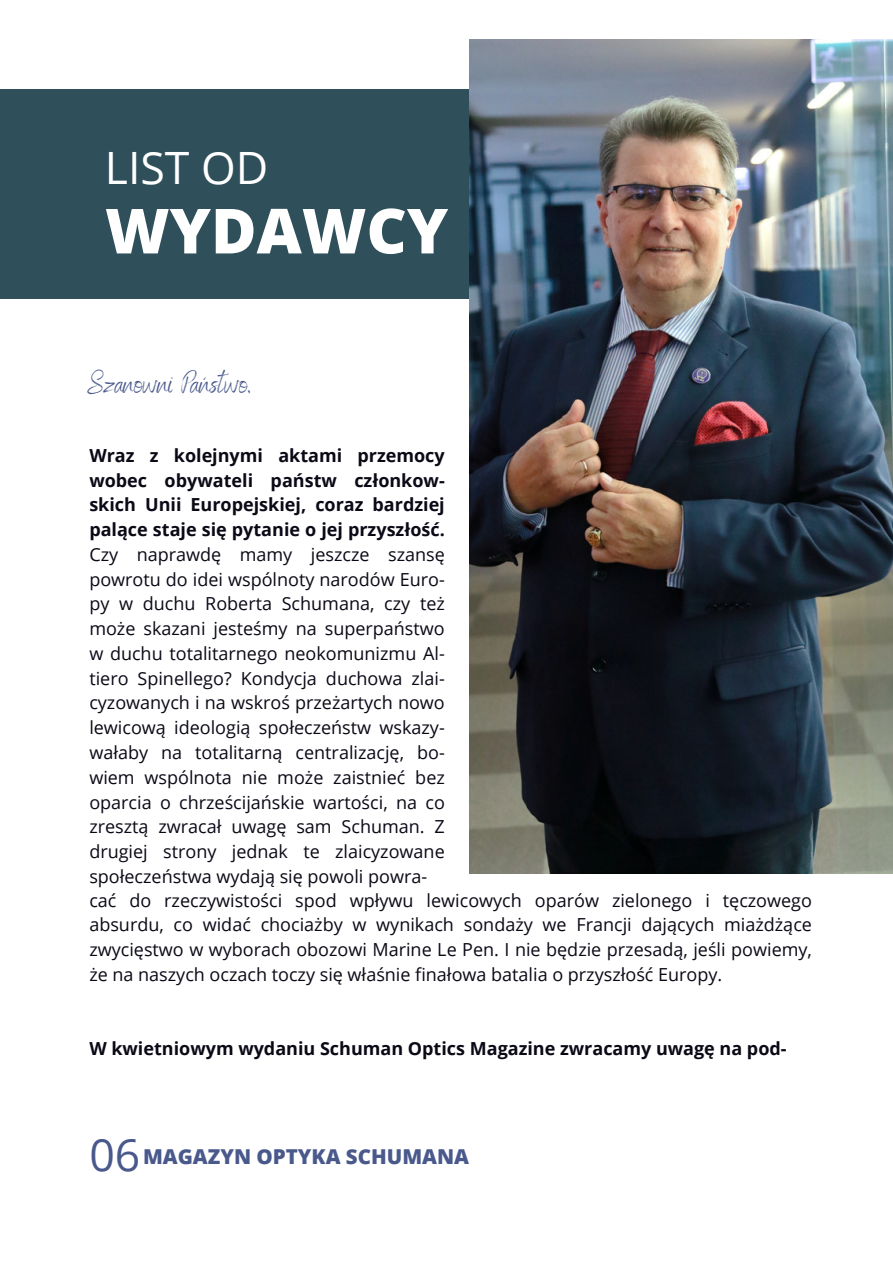
<style>
.page{position:relative;width:893px;height:1264px;background:#fff}
.page>*{position:absolute;margin:0;border:0;box-sizing:border-box;transform-origin:0 0}
.t1{font:800 62.25px "Open Sans";color:#fff}
.t2{font:44.55px "Open Sans";color:#fff}
.t3{font:44.55px "Open Sans";color:#49598c}
.t4{font:30px "Benedict";color:#49598c}
.t5{font:800 20.55px "Open Sans";color:#49598c}
.t6{font:18px/24.8px "Open Sans";color:#0a0916;text-align:justify}
.t7{font:700 18px "Open Sans";color:#0a0916}
.s1{font-weight:700}
</style>
<div class="page">
<div style="left:0;top:89px;width:892px;height:209px;background:#2f4f5a"></div>
<img style="left:469px;top:39px;width:423px;height:834px">
<h2 class="t2" style="left:105px;top:136px;width:165px">LIST OD</h2>
<h1 class="t1" style="left:105px;top:187px;width:344px">WYDAWCY</h1>
<h5 class="t4" style="left:88px;top:364px;width:164px">Szanowni Państwo,</h5>
<h3 class="t6" style="left:89px;top:442px;width:357px"><span class="s1">Wraz z kolejnymi aktami przemocy wobec obywateli państw członkow&shy;skich Unii Europejskiej, coraz bardziej palące staje się pytanie o jej przyszłość.<br></span>Czy naprawdę mamy jeszcze szansę powrotu do idei wspólnoty narodów Euro&shy;py w duchu Roberta Schumana, czy też może skazani jesteśmy na superpaństwo w duchu totalitarnego neokomunizmu Al&shy;tiero Spinellego? Kondycja duchowa zlai&shy;cyzowanych i na wskroś przeżartych nowo lewicową ideologią społeczeństw wskazy&shy;wałaby na totalitarną centralizację, bo&shy;wiem wspólnota nie może zaistnieć bez oparcia o chrześcijańskie wartości, na co zresztą zwracał uwagę sam Schuman. Z drugiej strony jednak te zlaicyzowane społeczeństwa wydają się powoli powra-</h3>
<p class="t6" style="left:89px;top:887px;width:724px">cać do rzeczywistości spod wpływu lewicowych oparów zielonego i tęczowego absurdu, co widać chociażby w wynikach sondaży we Francji dających miażdżące zwycięstwo w wyborach obozowi Marine Le Pen. I nie będzie przesadą, jeśli powiemy, że na naszych oczach toczy się właśnie finałowa batalia o przyszłość Europy.</p>
<h4 class="t7" style="left:89px;top:1035px;width:698px">W kwietniowym wydaniu Schuman Optics Magazine zwracamy uwagę na pod-</h4>
<p class="t3" style="left:89px;top:1123px;width:52px">06</p>
<p class="t5" style="left:143px;top:1142px;width:327px">MAGAZYN OPTYKA SCHUMANA</p>
</div>
